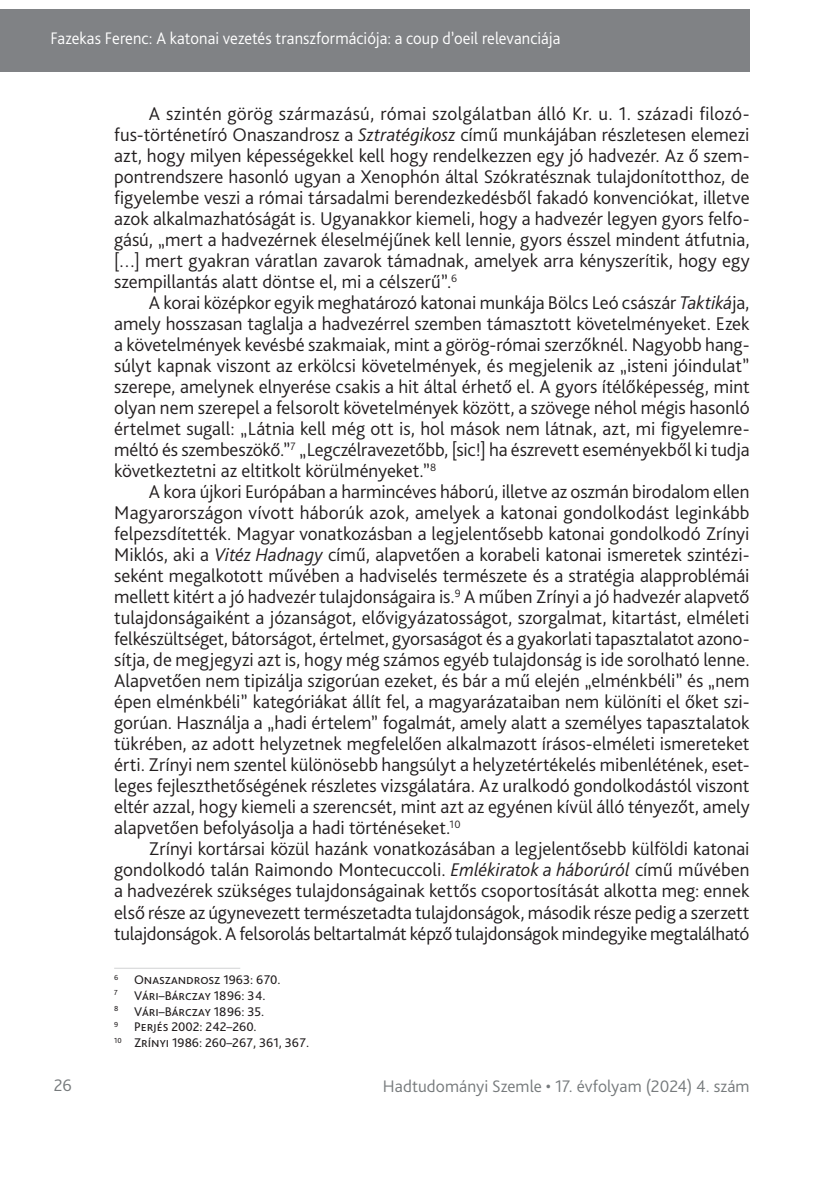
<style>
.page{position:relative;width:834px;height:1181px;background:#fff}
.page>*{position:absolute;margin:0;border:0;box-sizing:border-box;transform-origin:0 0}
._1__Body{font:300 19.25px/21px "Bliss Pro";color:#231f20;text-align:justify}
.t1{font:300 17.5px "Bliss Pro";color:#fff;scale:.95 1}
.t2{font:300 17.5px "Bliss Pro";letter-spacing:.005em;color:#767a7c}
.Lábjegyzet{font:13.12px "Bliss Pro";color:#231f20}
.s1{font-style:italic}
</style>
<div class="page">
<div style="left:0;top:9px;width:749px;height:63px;background:#808285"></div>
<hr style="left:114px;top:968px;width:126px;height:1px;background:#d1d2d4">
<p class="t1" style="left:51px;top:27px;width:538px">Fazekas Ferenc: A katonai vezetés transzformációja: a coup d’oeil relevanciája</p>
<p class="_1__Body" style="left:114px;top:103px;width:637px;text-indent:35px">A szintén görög származású, római szolgálatban álló Kr. u. 1. századi filozó&shy;fus-történetíró Onaszandrosz a <span class="s1">Sztratégikosz</span> című munkájában részletesen elemezi azt, hogy milyen képességekkel kell hogy rendelkezzen egy jó hadvezér. Az ő szem&shy;pontrendszere hasonló ugyan a Xenophón által Szókratésznak tulajdonítotthoz, de figyelembe veszi a római társadalmi berendezkedésből fakadó konvenciókat, illetve azok alkalmazhatóságát is. Ugyanakkor kiemeli, hogy a hadvezér legyen gyors felfo&shy;gású, „mert a hadvezérnek éleselméjűnek kell lennie, gyors ésszel mindent átfutnia, […] mert gyakran váratlan zavarok támadnak, amelyek arra kényszerítik, hogy egy szempillantás alatt döntse el, mi a célszerű”.<sup>6</sup></p>
<p class="_1__Body" style="left:114px;top:292px;width:637px;text-indent:35px">A korai középkor egyik meghatározó katonai munkája Bölcs Leó császár <span class="s1">Taktiká</span>ja, amely hosszasan taglalja a hadvezérrel szemben támasztott követelményeket. Ezek a követelmények kevésbé szakmaiak, mint a görög-római szerzőknél. Nagyobb hang&shy;súlyt kapnak viszont az erkölcsi követelmények, és megjelenik az „isteni jóindulat” szerepe, amelynek elnyerése csakis a hit által érhető el. A gyors ítélőképesség, mint olyan nem szerepel a felsorolt követelmények között, a szövege néhol mégis hasonló értelmet sugall: „Látnia kell még ott is, hol mások nem látnak, azt, mi figyelemre&shy;méltó és szembeszökő.”<sup>7</sup> „Legczélravezetőbb, [sic!] ha észrevett eseményekből ki tudja következtetni az eltitkolt körülményeket.”<sup>8</sup></p>
<p class="_1__Body" style="left:114px;top:481px;width:637px;text-indent:35px">A kora újkori Európában a harmincéves háború, illetve az oszmán birodalom ellen Magyarországon vívott háborúk azok, amelyek a katonai gondolkodást leginkább felpezsdítették. Magyar vonatkozásban a legjelentősebb katonai gondolkodó Zrínyi Miklós, aki a <span class="s1">Vitéz Hadnagy</span> című, alapvetően a korabeli katonai ismeretek szintézi&shy;seként megalkotott művében a hadviselés természete és a stratégia alapproblémái mellett kitért a jó hadvezér tulajdonságaira is.<sup>9</sup> A műben Zrínyi a jó hadvezér alapvető tulajdonságaiként a józanságot, elővigyázatosságot, szorgalmat, kitartást, elméleti felkészültséget, bátorságot, értelmet, gyorsaságot és a gyakorlati tapasztalatot azono&shy;sítja, de megjegyzi azt is, hogy még számos egyéb tulajdonság is ide sorolható lenne.<br>Alapvetően nem tipizálja szigorúan ezeket, és bár a mű elején „elménkbéli” és „nem épen elménkbéli” kategóriákat állít fel, a magyarázataiban nem különíti el őket szi&shy;gorúan. Használja a „hadi értelem” fogalmát, amely alatt a személyes tapasztalatok tükrében, az adott helyzetnek megfelelően alkalmazott írásos-elméleti ismereteket érti. Zrínyi nem szentel különösebb hangsúlyt a helyzetértékelés mibenlétének, eset&shy;leges fejleszthetőségének részletes vizsgálatára. Az uralkodó gondolkodástól viszont eltér azzal, hogy kiemeli a szerencsét, mint azt az egyénen kívül álló tényezőt, amely alapvetően befolyásolja a hadi történéseket.<sup>10</sup></p>
<p class="_1__Body" style="left:114px;top:838px;width:636px;text-indent:35px">Zrínyi kortársai közül hazánk vonatkozásában a legjelentősebb külföldi katonai gondolkodó talán Raimondo Montecuccoli. <span class="s1">Emlékiratok a háborúról</span> című művében a hadvezérek szükséges tulajdonságainak kettős csoportosítását alkotta meg: ennek első része az úgynevezett természetadta tulajdonságok, második része pedig a szerzett tulajdonságok. A felsorolás beltartalmát képző tulajdonságok mindegyike megtalálható</p>
<p class="Lábjegyzet" style="left:114px;top:971px;width:168px"><sup>6</sup> Onaszandrosz 1963: 670.</p>
<p class="Lábjegyzet" style="left:114px;top:987px;width:153px"><sup>7</sup> Vári–Bárczay 1896: 34.</p>
<p class="Lábjegyzet" style="left:114px;top:1003px;width:152px"><sup>8</sup> Vári–Bárczay 1896: 35.</p>
<p class="Lábjegyzet" style="left:114px;top:1018px;width:144px"><sup>9</sup> Perjés 2002: 242–260.</p>
<p class="Lábjegyzet" style="left:114px;top:1034px;width:196px"><sup>10</sup> Zrínyi 1986: 260–267, 361, 367.</p>
<p class="t2" style="left:54px;top:1074px;width:20px">26</p>
<p class="t2" style="left:383px;top:1075px;width:368px">Hadtudományi Szemle • 17. évfolyam (2024) 4. szám</p>
</div>
